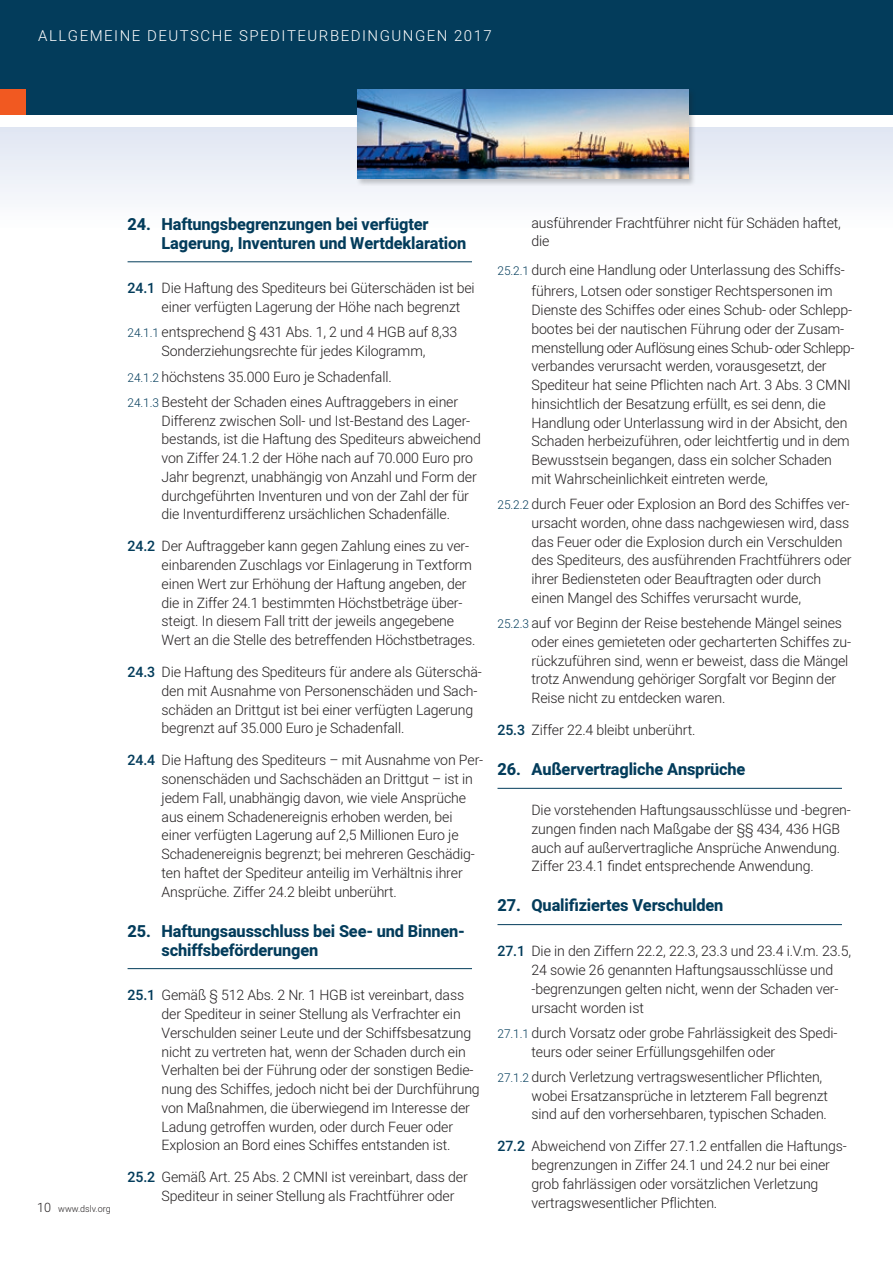
<style>
.page{position:relative;width:893px;height:1263px;background:#fff}
.page>*{position:absolute;margin:0;border:0;box-sizing:border-box;transform-origin:0 0}
.t1{font:800 16.5px/18.8px "Heebo";letter-spacing:-.01em;color:#033c5b}
.t2{font:300 15px "Heebo";letter-spacing:.1em;color:#fff}
.t3{font:300 14.25px/18.8px "Heebo";letter-spacing:-.01em;color:#231f20}
.t4{font:300 9px "Heebo";color:#231f20}
.s1{font-size:12.75px}
.s2{font-weight:500;color:#033c5b}
.s3{font-size:12px;color:#033c5b}
</style>
<div class="page">
<div style="left:0;top:0;width:893px;height:115px;background:#033c5b"></div>
<div style="left:0;top:128px;width:893px;height:102px;background:linear-gradient(to bottom,#e0e6f2,#fefefe)"></div>
<div style="left:0;top:89px;width:26px;height:26px;background:#f15921"></div>
<hr style="left:128px;top:261px;width:344px;height:1px;background:#033c5b">
<hr style="left:128px;top:968px;width:344px;height:1px;background:#033c5b">
<hr style="left:497px;top:788px;width:345px;height:1px;background:#033c5b">
<hr style="left:497px;top:924px;width:345px;height:1px;background:#033c5b">
<div style="left:355px;top:88px;width:341px;height:98px;background:#231f20;opacity:.25"></div>
<img style="left:357px;top:89px;width:332px;height:90px">
<p class="t2" style="left:38px;top:26px;width:455px">ALLGEMEINE DEUTSCHE SPEDITEURBEDINGUNGEN 2017</p>
<p class="t4" style="left:37px;top:1202px;width:75px"><span class="s1">10</span> www.dslv.org</p>
<p class="t1" style="left:162px;top:215px;width:306px;text-indent:-34px">24. Haftungsbegrenzungen bei verfügter<br>Lagerung, Inventuren und Wertdeklaration</p>
<p class="t3" style="left:162px;top:279px;width:315px;text-indent:-34px"><span class="s2">24.1</span> Die Haftung des Spediteurs bei Güterschäden ist bei einer verfügten Lagerung der Höhe nach begrenzt</p>
<p class="t3" style="left:128px;top:323px;width:331px;text-align:center"><span class="s3">24.1.1</span> entsprechend § 431 Abs. 1, 2 und 4 HGB auf 8,33<br>Sonderziehungsrechte für jedes Kilogramm,</p>
<p class="t3" style="left:128px;top:364px;width:332px;line-height:25.2px"><span class="s3">24.1.2</span> höchstens 35.000 Euro je Schadenfall.<br><span class="s3">24.1.3</span> Besteht der Schaden eines Auftraggebers in einer</p>
<p class="t3" style="left:162px;top:411px;width:321px">Differenz zwischen Soll- und Ist-Bestand des Lager&shy;bestands, ist die Haftung des Spediteurs abweichend von Ziffer 24.1.2 der Höhe nach auf 70.000 Euro pro Jahr begrenzt, unabhängig von Anzahl und Form der durchgeführten Inventuren und von der Zahl der für die Inventurdifferenz ursächlichen Schadenfälle.</p>
<p class="t3" style="left:162px;top:537px;width:315px;text-indent:-34px"><span class="s2">24.2</span> Der Auftraggeber kann gegen Zahlung eines zu ver&shy;einbarenden Zuschlags vor Einlagerung in Textform einen Wert zur Erhöhung der Haftung angeben, der die in Ziffer 24.1 bestimmten Höchstbeträge über&shy;steigt. In diesem Fall tritt der jeweils angegebene Wert an die Stelle des betreffenden Höchstbetrages.</p>
<p class="t3" style="left:162px;top:662px;width:322px;text-indent:-34px"><span class="s2">24.3</span> Die Haftung des Spediteurs für andere als Güterschä&shy;den mit Ausnahme von Personenschäden und Sach&shy;schäden an Drittgut ist bei einer verfügten Lagerung begrenzt auf 35.000 Euro je Schadenfall.</p>
<p class="t3" style="left:162px;top:751px;width:323px;text-indent:-34px"><span class="s2">24.4</span> Die Haftung des Spediteurs – mit Ausnahme von Per&shy;sonenschäden und Sachschäden an Drittgut – ist in jedem Fall, unabhängig davon, wie viele Ansprüche aus einem Schadenereignis erhoben werden, bei einer verfügten Lagerung auf 2,5 Millionen Euro je Schadenereignis begrenzt; bei mehreren Geschädig&shy;ten haftet der Spediteur anteilig im Verhältnis ihrer Ansprüche. Ziffer 24.2 bleibt unberührt.</p>
<p class="t1" style="left:162px;top:922px;width:305px;text-indent:-34px">25. Haftungsausschluss bei See- und Binnen&shy;schiffsbeförderungen</p>
<p class="t3" style="left:162px;top:986px;width:320px;text-indent:-34px"><span class="s2">25.1</span> Gemäß § 512 Abs. 2 Nr. 1 HGB ist vereinbart, dass der Spediteur in seiner Stellung als Verfrachter ein Verschulden seiner Leute und der Schiffsbesatzung nicht zu vertreten hat, wenn der Schaden durch ein Verhalten bei der Führung oder der sonstigen Bedie&shy;nung des Schiffes, jedoch nicht bei der Durchführung von Maßnahmen, die überwiegend im Interesse der Ladung getroffen wurden, oder durch Feuer oder Explosion an Bord eines Schiffes entstanden ist.</p>
<p class="t3" style="left:162px;top:1168px;width:308px;text-indent:-34px"><span class="s2">25.2</span> Gemäß Art. 25 Abs. 2 CMNI ist vereinbart, dass der<br>Spediteur in seiner Stellung als Frachtführer oder</p>
<p class="t3" style="left:531px;top:213px;width:311px">ausführender Frachtführer nicht für Schäden haftet, die</p>
<p class="t3" style="left:531px;top:258px;width:315px;line-height:21.8px;text-indent:-34px"><span class="s3">25.2.1</span> durch eine Handlung oder Unterlassung des Schiffs&shy;führers, Lotsen oder sonstiger Rechtspersonen im</p>
<p class="t3" style="left:531px;top:300px;width:324px">Dienste des Schiffes oder eines Schub- oder Schlepp&shy;bootes bei der nautischen Führung oder der Zusam&shy;menstellung oder Auflösung eines Schub- oder Schlepp&shy;verbandes verursacht werden, vorausgesetzt, der Spediteur hat seine Pflichten nach Art. 3 Abs. 3 CMNI hinsichtlich der Besatzung erfüllt, es sei denn, die Handlung oder Unterlassung wird in der Absicht, den Schaden herbeizuführen, oder leichtfertig und in dem Bewusstsein begangen, dass ein solcher Schaden mit Wahrscheinlichkeit eintreten werde,</p>
<p class="t3" style="left:531px;top:494px;width:322px;text-indent:-34px"><span class="s3">25.2.2</span> durch Feuer oder Explosion an Bord des Schiffes ver&shy;ursacht worden, ohne dass nachgewiesen wird, dass das Feuer oder die Explosion durch ein Verschulden des Spediteurs, des ausführenden Frachtführers oder ihrer Bediensteten oder Beauftragten oder durch einen Mangel des Schiffes verursacht wurde,</p>
<p class="t3" style="left:531px;top:613px;width:321px;text-indent:-34px"><span class="s3">25.2.3</span> auf vor Beginn der Reise bestehende Mängel seines oder eines gemieteten oder gecharterten Schiffes zu&shy;rückzuführen sind, wenn er beweist, dass die Mängel trotz Anwendung gehöriger Sorgfalt vor Beginn der Reise nicht zu entdecken waren.</p>
<p class="t3" style="left:497px;top:720px;width:199px"><span class="s2">25.3</span> Ziffer 22.4 bleibt unberührt.</p>
<p class="t1" style="left:497px;top:760px;width:249px">26. Außervertragliche Ansprüche</p>
<p class="t3" style="left:531px;top:800px;width:321px">Die vorstehenden Haftungsausschlüsse und -begren&shy;zungen finden nach Maßgabe der §§ 434, 436 HGB auch auf außervertragliche Ansprüche Anwendung.<br>Ziffer 23.4.1 findet entsprechende Anwendung.</p>
<p class="t1" style="left:497px;top:897px;width:227px">27. Qualifiziertes Verschulden</p>
<p class="t3" style="left:531px;top:942px;width:321px;text-indent:-34px"><span class="s2">27.1</span> Die in den Ziffern 22.2, 22.3, 23.3 und 23.4 i.V.m. 23.5, 24 sowie 26 genannten Haftungsausschlüsse und -begrenzungen gelten nicht, wenn der Schaden ver&shy;ursacht worden ist</p>
<p class="t3" style="left:531px;top:1023px;width:307px;text-indent:-34px"><span class="s3">27.1.1</span> durch Vorsatz oder grobe Fahrlässigkeit des Spedi&shy;teurs oder seiner Erfüllungsgehilfen oder</p>
<p class="t3" style="left:531px;top:1067px;width:298px;text-indent:-34px"><span class="s3">27.1.2</span> durch Verletzung vertragswesentlicher Pflichten, wobei Ersatzansprüche in letzterem Fall begrenzt sind auf den vorhersehbaren, typischen Schaden.</p>
<p class="t3" style="left:531px;top:1137px;width:317px;text-indent:-34px"><span class="s2">27.2</span> Abweichend von Ziffer 27.1.2 entfallen die Haftungs&shy;begrenzungen in Ziffer 24.1 und 24.2 nur bei einer grob fahrlässigen oder vorsätzlichen Verletzung vertragswesentlicher Pflichten.</p>
</div>
